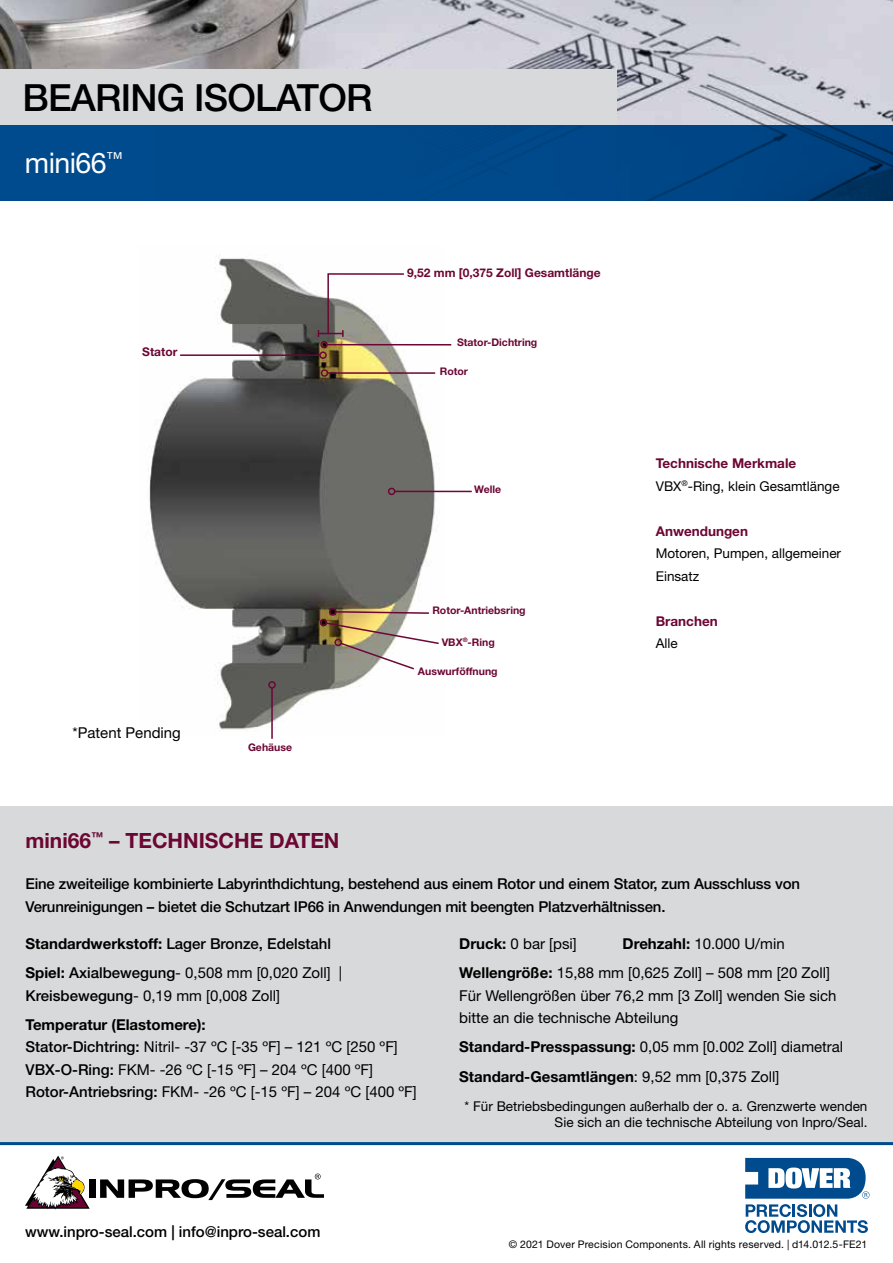
<style>
.page{position:relative;width:893px;height:1263px;background:#fff}
.page>*{position:absolute;margin:0;border:0;box-sizing:border-box;transform-origin:0 0}
.t1{font:500 37.5px "Helvetica Neue LT Std";letter-spacing:-.02em;color:#000}
.t2{font:28.5px "Helvetica Neue LT Std";letter-spacing:-.02em;color:#fff}
.t3{font:700 21px "Helvetica Neue LT Std";color:#6c0633}
.t4{font:15px/22.5px "Helvetica Neue LT Std";color:#000}
.t5{font:500 15px/22.5px "Helvetica Neue LT Std";letter-spacing:-.01em;color:#000}
.t6{font:700 15px/29.2px "Helvetica Neue LT Std";color:#000}
.t7{font:13.5px/22.5px "Helvetica Neue LT Std";color:#000}
.t8{font:700 13.5px "Helvetica Neue LT Std";color:#6c0633}
.t9{font:700 12px "Helvetica Neue LT Std";color:#6c0633}
.t10{font:700 10.5px "Helvetica Neue LT Std";color:#6c0633}
.t11{font:10.5px "Helvetica Neue LT Std";letter-spacing:.015em;color:#000}
.s1{font-weight:700;color:#6c0633}
.s2{font-weight:700}
.s3{font-weight:400}
.s4{font-weight:500}
</style>
<div class="page">
<div style="left:0;top:807px;width:893px;height:336px;background:#d7d9da"></div>
<hr style="left:0;top:1142px;width:893px;height:3px;background:#004b8d">
<svg style="left:745px;top:1158px;width:124px;height:75px"></svg>
<div style="left:89px;top:1179px;width:7px;height:19px;background:#000"></div>
<svg style="left:25px;top:1155px;width:65px;height:54px"></svg>
<svg style="left:100px;top:1173px;width:224px;height:27px"></svg>
<img style="left:0;top:0;width:893px;height:125px">
<div style="left:0;top:69px;width:616px;height:56px;background:#d7d9da"></div>
<div style="left:0;top:125px;width:893px;height:76px;background:#004b8d"></div>
<img style="left:149px;top:255px;width:295px;height:475px">
<hr style="left:395px;top:491px;width:77px;height:1px;background:#6c0633">
<div style="left:388px;top:488px;width:7px;height:7px;border:2px solid #6c0633;border-radius:50%"></div>
<hr style="left:271px;top:688px;width:2px;height:51px;background:#6c0633">
<div style="left:268px;top:681px;width:8px;height:8px;border:2px solid #6c0633;border-radius:50%"></div>
<hr style="left:327px;top:372px;width:108px;height:2px;background:#6c0633">
<div style="left:321px;top:369px;width:7px;height:8px;border:2px solid #6c0633;border-radius:50%"></div>
<hr style="left:180px;top:354px;width:140px;height:2px;background:#6c0633">
<div style="left:319px;top:351px;width:8px;height:8px;border:2px solid #6c0633;border-radius:50%"></div>
<div style="left:320px;top:619px;width:7px;height:7px;border:2px solid #6c0633;border-radius:50%"></div>
<hr style="left:327px;top:344px;width:124px;height:1px;background:#6c0633">
<div style="left:320px;top:341px;width:8px;height:7px;border:2px solid #6c0633;border-radius:50%"></div>
<img style="left:325px;top:621px;width:115px;height:50px">
<div style="left:334px;top:639px;width:8px;height:7px;border:2px solid #6c0633;border-radius:50%"></div>
<svg style="left:335px;top:610px;width:95px;height:5px"></svg>
<div style="left:329px;top:608px;width:8px;height:7px;border:2px solid #6c0633;border-radius:50%"></div>
<svg style="left:318px;top:272px;width:87px;height:65px"></svg>
<h1 class="t1" style="left:22px;top:75px;width:352px">BEARING ISOLATOR</h1>
<h2 class="t2" style="left:25px;top:146px;width:99px">mini66<sup>™</sup></h2>
<p class="t9" style="left:142px;top:344px;width:37px">Stator</p>
<p class="t4" style="left:73px;top:721px;width:110px">*Patent Pending</p>
<p class="t10" style="left:248px;top:741px;width:46px">Gehäuse</p>
<h3 class="t3" style="left:26px;top:827px;width:315px">mini66<sup>™</sup> – TECHNISCHE DATEN</h3>
<p class="t9" style="left:407px;top:265px;width:195px">9,52 mm [0,375 Zoll] Gesamtlänge</p>
<p class="t10" style="left:457px;top:336px;width:82px">Stator-Dichtring</p>
<p class="t10" style="left:440px;top:365px;width:30px">Rotor</p>
<p class="t10" style="left:474px;top:483px;width:28px">Welle</p>
<p class="t10" style="left:432px;top:604px;width:95px">Rotor-Antriebsring</p>
<p class="t10" style="left:442px;top:636px;width:55px">VBX<sup>®</sup>-Ring</p>
<p class="t10" style="left:418px;top:664px;width:81px">Auswurföffnung</p>
<p class="t7" style="left:656px;top:452px;width:185px"><span class="s1">Technische Merkmale<br></span>VBX<sup>®</sup>-Ring, klein Gesamtlänge</p>
<p class="t8" style="left:656px;top:523px;width:94px">Anwendungen</p>
<p class="t7" style="left:656px;top:542px;width:187px">Motoren, Pumpen, allgemeiner<br>Einsatz</p>
<p class="t8" style="left:656px;top:613px;width:64px">Branchen</p>
<p class="t7" style="left:656px;top:632px;width:23px">Alle</p>
<p class="t5" style="left:26px;top:872px;width:776px">Eine zweiteilige kombinierte Labyrinthdichtung, bestehend aus einem Rotor und einem Stator, zum Ausschluss von<br>Verunreinigungen – bietet die Schutzart IP66 in Anwendungen mit beengten Platzverhältnissen.</p>
<p class="t5" style="left:26px;top:929px;width:318px;line-height:29.2px"><span class="s2">Standardwerkstoff:</span> Lager Bronze, Edelstahl<br><span class="s2">Spiel:</span> Axialbewegung<span class="s3">- 0,508 mm [0,020 Zoll] |</span></p>
<p class="t6" style="left:26px;top:980px;width:256px"><span class="s4">Kreisbewegung</span><span class="s3">- 0,19 mm [0,008 Zoll]<br></span>Temperatur (Elastomere):</p>
<p class="t4" style="left:26px;top:1035px;width:393px"><span class="s4">Stator-Dichtring:</span> Nitril- -37 ºC [-35 ºF] – 121 ºC [250 ºF]<br><span class="s4">VBX-O-Ring:</span> FKM- -26 ºC [-15 ºF] – 204 ºC [400 ºF]<br><span class="s4">Rotor-Antriebsring:</span> FKM- -26 ºC [-15 ºF] – 204 ºC [400 ºF]</p>
<p class="t5" style="left:25px;top:1221px;width:297px">www.inpro-seal.com | info@inpro-seal.com</p>
<p class="t4" style="left:459px;top:929px;width:372px;line-height:29.2px;text-indent:163px"><span class="s2">Drehzahl:</span> 10.000 U/min<br><span class="s2">Wellengröße:</span> 15,88 mm [0,625 Zoll] – 508 mm [20 Zoll]</p>
<p class="t4" style="left:459px;top:984px;width:379px">Für Wellengrößen über 76,2 mm [3 Zoll] wenden Sie sich bitte an die technische Abteilung</p>
<p class="t4" style="left:459px;top:1032px;width:386px;line-height:29.2px"><span class="s2">Standard-Presspassung:</span> 0,05 mm [0.002 Zoll] diametral<br><span class="s2">Standard-Gesamtlängen</span>: 9,52 mm [0,375 Zoll]</p>
<p class="t4" style="left:459px;top:932px;width:119px"><span class="s2">Druck:</span> 0 bar [psi]</p>
<p class="t7" style="left:465px;top:1098px;width:404px;line-height:16.2px;text-align:right">* Für Betriebsbedingungen außerhalb der o. a. Grenzwerte wenden<br>Sie sich an die technische Abteilung von Inpro/Seal.</p>
<p class="t11" style="left:509px;top:1238px;width:360px">© 2021 Dover Precision Components. All rights reserved. | d14.012.5-FE21</p>
</div>
